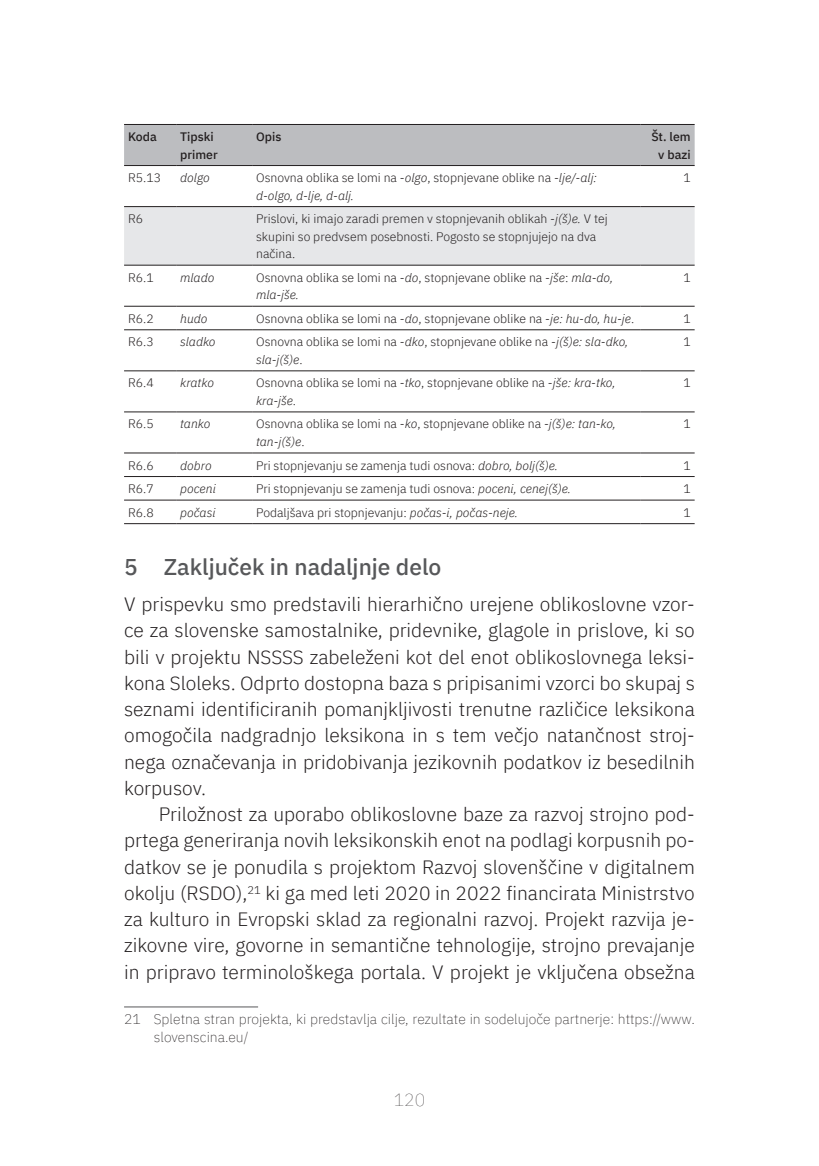
<style>
.page{position:relative;width:819px;height:1166px;background:#fff}
.page>*{position:absolute;margin:0;border:0;box-sizing:border-box;transform-origin:0 0}
.t1{font:500 22.75px "IBM Plex Sans";color:#57585a}
.t2{font:300 19.25px/26.2px "IBM Plex Sans";color:#231f20;text-align:justify}
.t3{font:100 17.5px "IBM Plex Sans";color:#231f20}
.t4{font:200 14px/17.5px "IBM Plex Sans";color:#231f20}
.t5{font:300 12.25px/17.5px "IBM Plex Sans";color:#231f20}
.t6{font:italic 300 12.25px "IBM Plex Sans";color:#231f20}
.t7{font:500 12.25px/17.5px "IBM Plex Sans";color:#231f20}
.s1{font-style:italic}
</style>
<div class="page">
<div style="left:124px;top:125px;width:570px;height:40px;background:#bcbdc0"></div>
<div style="left:124px;top:207px;width:570px;height:58px;background:#e6e7e9"></div>
<hr style="left:124px;top:124px;width:52px;height:1px;background:#231f20">
<hr style="left:176px;top:124px;width:76px;height:1px;background:#231f20">
<hr style="left:252px;top:124px;width:388px;height:1px;background:#231f20">
<hr style="left:640px;top:124px;width:54px;height:1px;background:#231f20">
<hr style="left:124px;top:165px;width:52px;height:1px;background:#231f20">
<hr style="left:176px;top:165px;width:76px;height:1px;background:#231f20">
<hr style="left:252px;top:165px;width:388px;height:1px;background:#231f20">
<hr style="left:640px;top:165px;width:54px;height:1px;background:#231f20">
<hr style="left:124px;top:206px;width:52px;height:1px;background:#231f20">
<hr style="left:176px;top:206px;width:76px;height:1px;background:#231f20">
<hr style="left:252px;top:206px;width:388px;height:1px;background:#231f20">
<hr style="left:640px;top:206px;width:54px;height:1px;background:#231f20">
<hr style="left:124px;top:265px;width:52px;height:1px;background:#231f20">
<hr style="left:176px;top:265px;width:76px;height:1px;background:#231f20">
<hr style="left:252px;top:265px;width:388px;height:1px;background:#231f20">
<hr style="left:640px;top:265px;width:54px;height:1px;background:#231f20">
<hr style="left:124px;top:306px;width:52px;height:1px;background:#231f20">
<hr style="left:176px;top:306px;width:76px;height:1px;background:#231f20">
<hr style="left:252px;top:306px;width:388px;height:1px;background:#231f20">
<hr style="left:640px;top:306px;width:54px;height:1px;background:#231f20">
<hr style="left:124px;top:329px;width:52px;height:1px;background:#231f20">
<hr style="left:176px;top:329px;width:76px;height:1px;background:#231f20">
<hr style="left:252px;top:329px;width:388px;height:1px;background:#231f20">
<hr style="left:640px;top:329px;width:54px;height:1px;background:#231f20">
<hr style="left:124px;top:370px;width:52px;height:1px;background:#231f20">
<hr style="left:176px;top:370px;width:76px;height:1px;background:#231f20">
<hr style="left:252px;top:370px;width:388px;height:1px;background:#231f20">
<hr style="left:640px;top:370px;width:54px;height:1px;background:#231f20">
<hr style="left:124px;top:411px;width:52px;height:1px;background:#231f20">
<hr style="left:176px;top:411px;width:76px;height:1px;background:#231f20">
<hr style="left:252px;top:411px;width:388px;height:1px;background:#231f20">
<hr style="left:640px;top:411px;width:54px;height:1px;background:#231f20">
<hr style="left:124px;top:452px;width:52px;height:1px;background:#231f20">
<hr style="left:176px;top:452px;width:76px;height:1px;background:#231f20">
<hr style="left:252px;top:452px;width:388px;height:1px;background:#231f20">
<hr style="left:640px;top:452px;width:54px;height:1px;background:#231f20">
<hr style="left:124px;top:476px;width:52px;height:1px;background:#231f20">
<hr style="left:176px;top:476px;width:76px;height:1px;background:#231f20">
<hr style="left:252px;top:476px;width:388px;height:1px;background:#231f20">
<hr style="left:640px;top:476px;width:54px;height:1px;background:#231f20">
<hr style="left:124px;top:500px;width:52px;height:1px;background:#231f20">
<hr style="left:176px;top:500px;width:76px;height:1px;background:#231f20">
<hr style="left:252px;top:500px;width:388px;height:1px;background:#231f20">
<hr style="left:640px;top:500px;width:54px;height:1px;background:#231f20">
<hr style="left:124px;top:523px;width:52px;height:1px;background:#231f20">
<hr style="left:176px;top:523px;width:76px;height:1px;background:#231f20">
<hr style="left:252px;top:523px;width:388px;height:1px;background:#231f20">
<hr style="left:640px;top:523px;width:54px;height:1px;background:#231f20">
<hr style="left:124px;top:1006px;width:134px;height:1px;background:#57585a">
<p class="t7" style="left:128px;top:127px;width:30px">Koda</p>
<p class="t7" style="left:180px;top:127px;width:39px">Tipski primer</p>
<p class="t7" style="left:256px;top:127px;width:27px">Opis</p>
<p class="t7" style="left:651px;top:127px;width:41px;text-align:center">Št. lem v bazi</p>
<p class="t5" style="left:128px;top:168px;width:35px">R5.13</p>
<p class="t6" style="left:180px;top:168px;width:31px">dolgo</p>
<p class="t5" style="left:256px;top:168px;width:342px">Osnovna oblika se lomi na -<span class="s1">olgo</span>, stopnjevane oblike na -<span class="s1">lje/-alj: d-olgo, d-lje, d-alj.</span></p>
<p class="t5" style="left:683px;top:168px;width:9px">1</p>
<p class="t5" style="left:128px;top:209px;width:17px">R6</p>
<p class="t5" style="left:256px;top:209px;width:353px">Prislovi, ki imajo zaradi premen v stopnjevanih oblikah <span class="s1">-j(š)e.</span> V tej skupini so predvsem posebnosti. Pogosto se stopnjujejo na dva načina.</p>
<p class="t5" style="left:128px;top:268px;width:27px">R6.1</p>
<p class="t6" style="left:180px;top:268px;width:36px">mlado</p>
<p class="t5" style="left:256px;top:268px;width:358px">Osnovna oblika se lomi na -<span class="s1">do</span>, stopnjevane oblike na -<span class="s1">jše</span>: <span class="s1">mla-do, mla-jše.</span></p>
<p class="t5" style="left:683px;top:268px;width:9px">1</p>
<p class="t5" style="left:128px;top:309px;width:27px">R6.2</p>
<p class="t6" style="left:180px;top:309px;width:29px">hudo</p>
<p class="t5" style="left:256px;top:309px;width:379px">Osnovna oblika se lomi na -<span class="s1">do</span>, stopnjevane oblike na -<span class="s1">je: hu-do, hu-je</span>.</p>
<p class="t5" style="left:683px;top:309px;width:9px">1</p>
<p class="t5" style="left:128px;top:332px;width:27px">R6.3</p>
<p class="t6" style="left:180px;top:333px;width:37px">sladko</p>
<p class="t5" style="left:256px;top:332px;width:374px">Osnovna oblika se lomi na -<span class="s1">dko</span>, stopnjevane oblike na -<span class="s1">j(š)e: sla-dko, sla-j(š)e</span>.</p>
<p class="t5" style="left:683px;top:332px;width:9px">1</p>
<p class="t5" style="left:128px;top:373px;width:27px">R6.4</p>
<p class="t6" style="left:180px;top:374px;width:35px">kratko</p>
<p class="t5" style="left:256px;top:373px;width:361px">Osnovna oblika se lomi na -<span class="s1">tko</span>, stopnjevane oblike na -<span class="s1">jše: kra-tko, kra-jše</span>.</p>
<p class="t5" style="left:683px;top:373px;width:9px">1</p>
<p class="t5" style="left:128px;top:414px;width:27px">R6.5</p>
<p class="t6" style="left:180px;top:415px;width:32px">tanko</p>
<p class="t5" style="left:256px;top:414px;width:361px">Osnovna oblika se lomi na -<span class="s1">ko</span>, stopnjevane oblike na -<span class="s1">j(š)e: tan-ko, tan-j(š)e</span>.</p>
<p class="t5" style="left:683px;top:414px;width:9px">1</p>
<p class="t5" style="left:128px;top:455px;width:27px">R6.6</p>
<p class="t6" style="left:180px;top:456px;width:33px">dobro</p>
<p class="t5" style="left:256px;top:455px;width:303px">Pri stopnjevanju se zamenja tudi osnova: <span class="s1">dobro, bolj(š)e.</span></p>
<p class="t5" style="left:683px;top:455px;width:9px">1</p>
<p class="t5" style="left:128px;top:479px;width:27px">R6.7</p>
<p class="t6" style="left:180px;top:479px;width:37px">poceni</p>
<p class="t5" style="left:256px;top:479px;width:316px">Pri stopnjevanju se zamenja tudi osnova: <span class="s1">poceni, cenej(š)e.</span></p>
<p class="t5" style="left:683px;top:479px;width:9px">1</p>
<p class="t5" style="left:128px;top:502px;width:27px">R6.8</p>
<p class="t6" style="left:180px;top:503px;width:37px">počasi</p>
<p class="t5" style="left:256px;top:502px;width:263px">Podaljšava pri stopnjevanju: <span class="s1">počas-i, počas-neje.</span></p>
<p class="t5" style="left:683px;top:502px;width:9px">1</p>
<p class="t1" style="left:124px;top:549px;width:319px">5 Zaključek in nadaljnje delo</p>
<p class="t2" style="left:124px;top:589px;width:572px">V prispevku smo predstavili hierarhično urejene oblikoslovne vzor&shy;ce za slovenske samostalnike, pridevnike, glagole in prislove, ki so bili v projektu NSSSS zabeleženi kot del enot oblikoslovnega leksi&shy;kona Sloleks. Odprto dostopna baza s pripisanimi vzorci bo skupaj s seznami identificiranih pomanjkljivosti trenutne različice leksikona omogočila nadgradnjo leksikona in s tem večjo natančnost stroj&shy;nega označevanja in pridobivanja jezikovnih podatkov iz besedilnih korpusov.</p>
<p class="t2" style="left:124px;top:799px;width:572px;text-indent:35px">Priložnost za uporabo oblikoslovne baze za razvoj strojno pod&shy;prtega generiranja novih leksikonskih enot na podlagi korpusnih po&shy;datkov se je ponudila s projektom Razvoj slovenščine v digitalnem okolju (RSDO),<sup>21</sup> ki ga med leti 2020 in 2022 financirata Ministrstvo za kulturo in Evropski sklad za regionalni razvoj. Projekt razvija je&shy;zikovne vire, govorne in semantične tehnologije, strojno prevajanje in pripravo terminološkega portala. V projekt je vključena obsežna</p>
<p class="t4" style="left:154px;top:1009px;width:542px;text-indent:-30px">21 Spletna stran projekta, ki predstavlja cilje, rezultate in sodelujoče partnerje: https://www. slovenscina.eu/</p>
<p class="t3" style="left:394px;top:1087px;width:33px">120</p>
</div>
